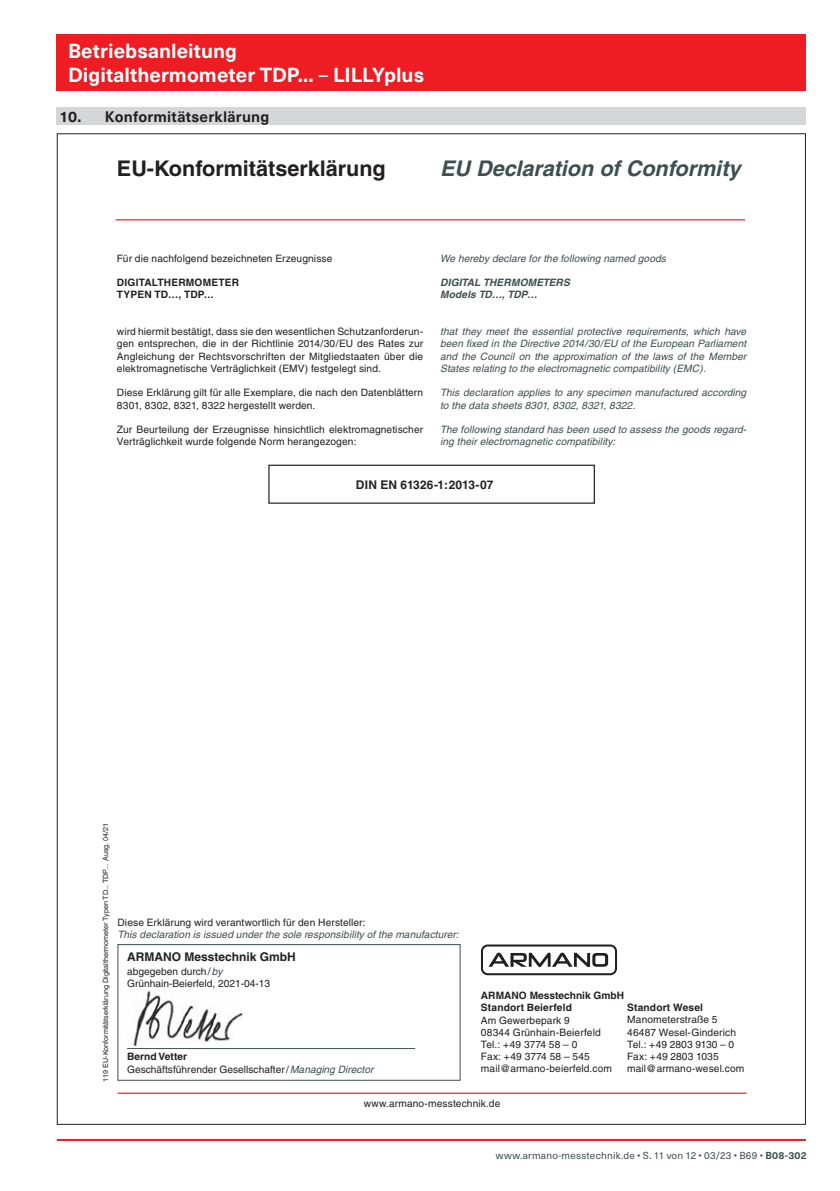
<style>
.page{position:relative;width:840px;height:1191px;background:#fff}
.page>*{position:absolute;margin:0;border:0;box-sizing:border-box;transform-origin:0 0}
.t1{font:italic 700 21.6px "Helvetica";color:#3d4f51}
.t2{font:700 21.6px "Helvetica";color:#231f20}
.t3{font:700 20px/24px "Neue Haas Unica W1 G";letter-spacing:.005em;color:#fff}
.t4{font:700 15px "Neue Haas Unica W1 G";letter-spacing:.015em;color:#231f20}
.t5{font:700 12px "Helvetica";color:#231f20}
.t6{font:10.2px/12.2px "Helvetica";letter-spacing:.01em;color:#231f20}
.t7{font:italic 10.2px/12.2px "Helvetica";letter-spacing:.005em;color:#3d4f51}
.t8{font:700 10.2px/12.2px "Helvetica";letter-spacing:.015em;color:#231f20}
.t9{font:italic 700 10.2px/12.2px "Helvetica";letter-spacing:.015em;color:#3d4f51}
.t10{font:10px "Neue Haas Unica W1 G";letter-spacing:.02em;color:#3d4f51}
.t11{font:7.2px "Helvetica";color:#231f20}
.s1{font-weight:400}
.s2{font-style:italic;color:#3d4f51}
.s3{font-weight:700}
</style>
<div class="page">
<hr style="left:57px;top:1139px;width:748px;height:2px;background:#ee1d23">
<div style="left:57px;top:34px;width:748px;height:57px;background:#ee1d23"></div>
<div style="left:57px;top:108px;width:748px;height:17px;background:#d5d6d8"></div>
<hr style="left:117px;top:1092px;width:629px;height:1px;background:#ee1d23">
<div style="left:117px;top:944px;width:343px;height:136px;border:1px solid #3d4f51"></div>
<hr style="left:127px;top:1048px;width:288px;height:1px;background:#3d4f51">
<img style="left:133px;top:991px;width:109px;height:55px">
<hr style="left:116px;top:219px;width:628px;height:1px;background:#ee1d23">
<div style="left:480px;top:944px;width:136px;height:31px;border:2px solid #231f20;border-radius:6px"></div>
<svg style="left:488px;top:952px;width:119px;height:15px"></svg>
<div style="left:268px;top:464px;width:326px;height:40px;border:1px solid #231f20"></div>
<h2 class="t3" style="left:68px;top:38px;width:357px">Betriebsanleitung<br>Digitalthermometer TDP... <span class="s1">–</span> LILLYplus</h2>
<h3 class="t4" style="left:60px;top:105px;width:211px">10. Konformitätserklärung</h3>
<h1 class="t2" style="left:117px;top:155px;width:270px">EU-Konformitätserklärung</h1>
<h1 class="t1" style="left:440px;top:155px;width:302px">EU Declaration of Conformity</h1>
<p class="t6" style="left:117px;top:252px;width:217px">Für die nachfolgend bezeichneten Erzeugnisse</p>
<p class="t8" style="left:117px;top:276px;width:123px">DIGITALTHERMOMETER<br>TYPEN TD…, TDP…</p>
<p class="t6" style="left:117px;top:325px;width:307px;text-align:justify">wird hiermit bestätigt, dass sie den wesentlichen Schutzanforderun&shy;gen entsprechen, die in der Richtlinie 2014/30/EU des Rates zur Angleichung der Rechtsvorschriften der Mitgliedstaaten über die elektromagnetische Verträglichkeit (EMV) festgelegt sind.</p>
<p class="t6" style="left:117px;top:386px;width:307px">Diese Erklärung gilt für alle Exemplare, die nach den Datenblättern<br>8301, 8302, 8321, 8322 hergestellt werden.</p>
<p class="t6" style="left:117px;top:423px;width:307px">Zur Beurteilung der Erzeugnisse hinsichtlich elektromagnetischer<br>Verträglichkeit wurde folgende Norm herangezogen:</p>
<p class="t7" style="left:440px;top:252px;width:227px">We hereby declare for the following named goods</p>
<p class="t9" style="left:440px;top:276px;width:131px">DIGITAL THERMOMETERS<br>Models TD…, TDP…</p>
<p class="t7" style="left:440px;top:325px;width:307px;text-align:justify">that they meet the essential protective requirements, which have been fixed in the Directive 2014/30/EU of the European Parliament and the Council on the approximation of the laws of the Member States relating to the electromagnetic compatibility (EMC).</p>
<p class="t7" style="left:440px;top:386px;width:307px">This declaration applies to any specimen manufactured according to the data sheets 8301, 8302, 8321, 8322.</p>
<p class="t7" style="left:440px;top:423px;width:308px">The following standard has been used to assess the goods regard&shy;ing their electromagnetic compatibility:</p>
<p class="t5" style="left:356px;top:477px;width:139px">DIN EN 61326-1:2013-07</p>
<p class="t11" style="left:101px;top:1081px;width:260px;rotate:-90deg">119 EU-Konformitätserklärung Digitalthermometer Typen TD... TDP... Ausg. 04/21</p>
<p class="t6" style="left:117px;top:916px;width:249px">Diese Erklärung wird verantwortlich für den Hersteller:</p>
<p class="t7" style="left:117px;top:928px;width:342px">This declaration is issued under the sole responsibility of the manufacturer:</p>
<p class="t5" style="left:127px;top:949px;width:170px">ARMANO Messtechnik GmbH</p>
<p class="t6" style="left:127px;top:965px;width:144px">abgegeben durch/<span class="s2">by<br></span>Grünhain-Beierfeld, 2021-04-13</p>
<p class="t6" style="left:127px;top:1050px;width:248px"><span class="s3">Bernd Vetter<br></span>Geschäftsführender Gesellschafter/<span class="s2">Managing Director</span></p>
<p class="t8" style="left:480px;top:989px;width:145px">ARMANO Messtechnik GmbH<br>Standort Beierfeld</p>
<p class="t6" style="left:480px;top:1013px;width:132px">Am Gewerbepark 9<br>08344 Grünhain-Beierfeld<br>Tel.: +49 3774 58 – 0<br>Fax: +49 3774 58 – 545 mail@armano-beierfeld.com</p>
<p class="t8" style="left:627px;top:1001px;width:77px">Standort Wesel</p>
<p class="t6" style="left:627px;top:1013px;width:118px">Manometerstraße 5<br>46487 Wesel-Ginderich<br>Tel.: +49 2803 9130 – 0<br>Fax: +49 2803 1035 mail@armano-wesel.com</p>
<p class="t6" style="left:363px;top:1097px;width:138px">www.armano-messtechnik.de</p>
<p class="t10" style="left:495px;top:1148px;width:312px">www.armano-messtechnik.de • S. 11 von 12 • 03/23 • B69 • <span class="s3">B08-302</span></p>
</div>
